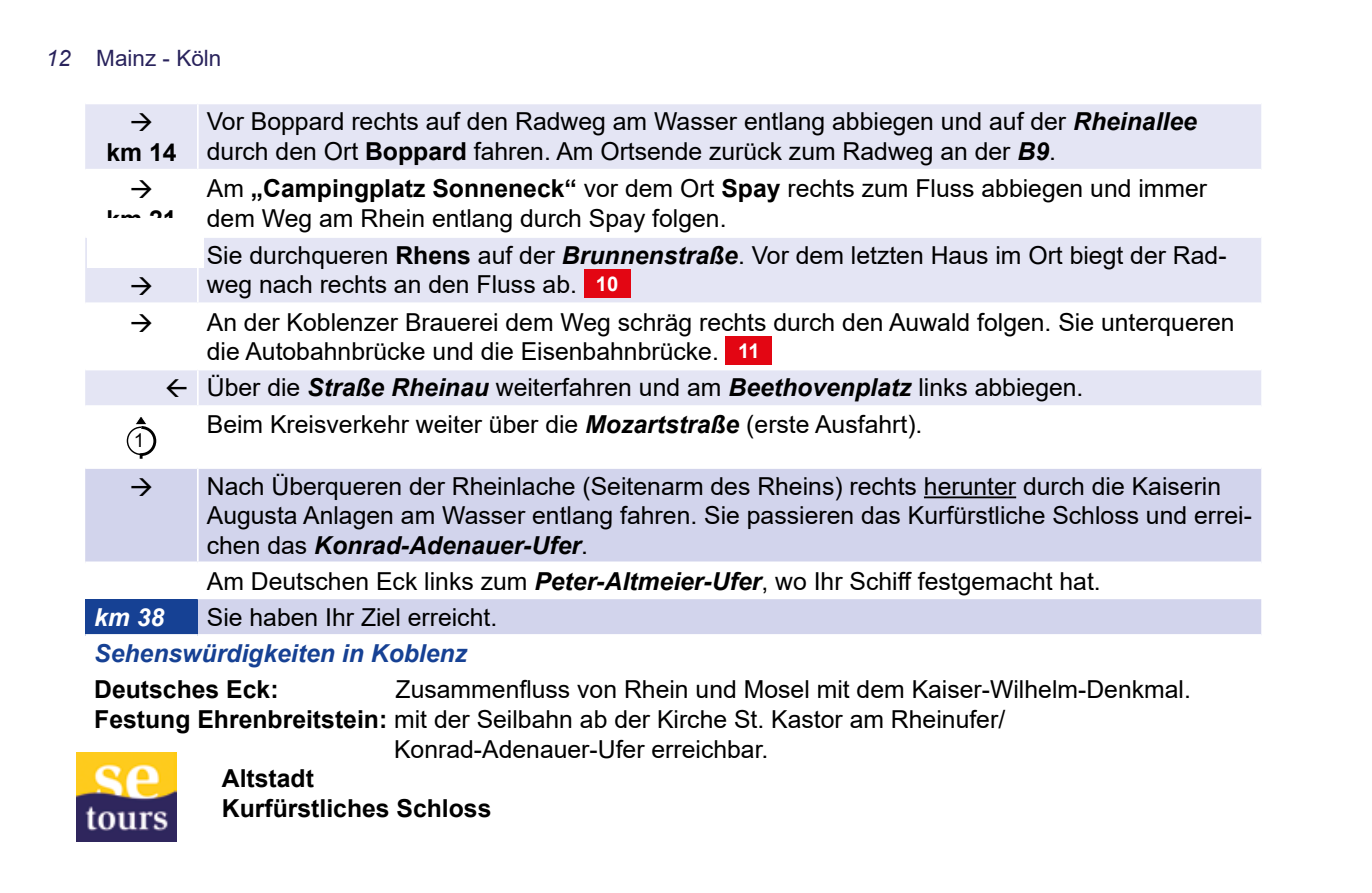
<style>
.page{position:relative;width:1372px;height:893px;background:#fff}
.page>*{position:absolute;margin:0;border:0;box-sizing:border-box;transform-origin:0 0}
.t1{font:24.75px/29.7px "Arial";color:#000}
.t2{font:700 24.75px/29.7px "Arial";color:#000}
.t3{font:italic 700 24.75px "Arial";color:#164194}
.t4{font:italic 700 24.75px "Arial";color:#fff}
.t5{font:22.5px "Arial";color:#29235c}
.t6{font:19.12px "Arial";color:#000}
.s1{font-style:italic}
.s2{font-weight:700;font-style:italic}
.s3{font-weight:700}
.s4{font-weight:700;font-size:20.25px;color:#fff}
</style>
<div class="page">
<svg style="left:85px;top:104px;width:1176px;height:301px;fill:#e4e5f4"></svg>
<svg style="left:85px;top:469px;width:1176px;height:165px;fill:#d2d4ec"></svg>
<div style="left:85px;top:599px;width:113px;height:36px;background:#164194"></div>
<hr style="left:197px;top:104px;width:2px;height:65px;background:#fff">
<hr style="left:197px;top:171px;width:2px;height:65px;background:#fff">
<hr style="left:197px;top:238px;width:2px;height:64px;background:#fff">
<hr style="left:197px;top:305px;width:2px;height:63px;background:#fff">
<hr style="left:197px;top:370px;width:2px;height:35px;background:#fff">
<hr style="left:197px;top:469px;width:2px;height:92px;background:#fff">
<hr style="left:197px;top:565px;width:2px;height:34px;background:#fff">
<hr style="left:85px;top:169px;width:113px;height:2px;background:#fff">
<hr style="left:198px;top:169px;width:1063px;height:2px;background:#fff">
<hr style="left:85px;top:236px;width:113px;height:2px;background:#fff">
<hr style="left:198px;top:236px;width:1063px;height:2px;background:#fff">
<hr style="left:85px;top:302px;width:113px;height:3px;background:#fff">
<hr style="left:198px;top:302px;width:1063px;height:3px;background:#fff">
<hr style="left:85px;top:368px;width:113px;height:2px;background:#fff">
<hr style="left:198px;top:368px;width:1063px;height:2px;background:#fff">
<hr style="left:85px;top:634px;width:113px;height:2px;background:#fff">
<svg style="left:85px;top:561px;width:113px;height:4px"></svg>
<svg style="left:198px;top:561px;width:1063px;height:4px"></svg>
<div style="left:584px;top:270px;width:46px;height:28px;background:#e30613"></div>
<div style="left:725px;top:336px;width:47px;height:29px;background:#e30613"></div>
<svg style="left:126px;top:417px;width:31px;height:42px"></svg>
<hr style="left:923px;top:496px;width:93px;height:2px;background:#000">
<img style="left:77px;top:753px;width:99px;height:89px">
<div style="left:87px;top:218px;width:117px;height:50px;background:#fff"></div>
<svg style="left:167px;top:379px;width:20px;height:18px"></svg>
<svg style="left:131px;top:113px;width:20px;height:18px"></svg>
<svg style="left:131px;top:180px;width:20px;height:18px"></svg>
<svg style="left:131px;top:276px;width:20px;height:19px"></svg>
<p class="t5" style="left:46px;top:42px;width:177px"><span class="s1">12</span> Mainz - Köln</p>
<p class="t2" style="left:106px;top:138px;width:72px">km 14</p>
<p class="t1" style="left:207px;top:106px;width:991px">Vor Boppard rechts auf den Radweg am Wasser entlang abbiegen und auf der <span class="s2">Rheinallee </span>durch den Ort <span class="s3">Boppard</span> fahren. Am Ortsende zurück zum Radweg an der <span class="s2">B9</span>.</p>
<p class="t1" style="left:207px;top:173px;width:1001px">Am <span class="s3">„Campingplatz Sonneneck“</span> vor dem Ort <span class="s3">Spay</span> rechts zum Fluss abbiegen und immer dem Weg am Rhein entlang durch Spay folgen.</p>
<p class="t1" style="left:207px;top:240px;width:1021px">Sie durchqueren <span class="s3">Rhens</span> auf der <span class="s2">Brunnenstraße</span>. Vor dem letzten Haus im Ort biegt der Rad&shy;weg nach rechts an den Fluss ab. <span class="s4">10</span></p>
<p class="t1" style="left:207px;top:307px;width:1029px;text-indent:-77px">→ An der Koblenzer Brauerei dem Weg schräg rechts durch den Auwald folgen. Sie unterqueren die Autobahnbrücke und die Eisenbahnbrücke. <span class="s4">11</span></p>
<p class="t1" style="left:207px;top:373px;width:878px">Über die <span class="s2">Straße Rheinau</span> weiterfahren und am <span class="s2">Beethovenplatz</span> links abbiegen.</p>
<p class="t6" style="left:134px;top:427px;width:12px">1</p>
<p class="t2" style="left:106px;top:204px;width:72px">km 21</p>
<p class="t1" style="left:207px;top:410px;width:717px">Beim Kreisverkehr weiter über die <span class="s2">Mozartstraße</span> (erste Ausfahrt).</p>
<p class="t1" style="left:207px;top:471px;width:1046px;text-indent:-77px">→ Nach Überqueren der Rheinlache (Seitenarm des Rheins) rechts herunter durch die Kaiserin<br>Augusta Anlagen am Wasser entlang fahren. Sie passieren das Kurfürstliche Schloss und errei&shy;chen das <span class="s2">Konrad-Adenauer-Ufer</span>.</p>
<p class="t1" style="left:207px;top:566px;width:895px">Am Deutschen Eck links zum <span class="s2">Peter-Altmeier-Ufer</span>, wo Ihr Schiff festgemacht hat.</p>
<p class="t4" style="left:94px;top:601px;width:72px">km 38</p>
<p class="t1" style="left:207px;top:602px;width:292px">Sie haben Ihr Ziel erreicht.</p>
<p class="t3" style="left:94px;top:637px;width:374px">Sehenswürdigkeiten in Koblenz</p>
<p class="t2" style="left:94px;top:675px;width:186px">Deutsches Eck:</p>
<p class="t1" style="left:395px;top:674px;width:796px">Zusammenfluss von Rhein und Mosel mit dem Kaiser-Wilhelm-Denkmal.</p>
<p class="t1" style="left:94px;top:704px;width:912px"><span class="s3">Festung Ehrenbreitstein:</span> mit der Seilbahn ab der Kirche St. Kastor am Rheinufer/</p>
<p class="t1" style="left:394px;top:734px;width:376px">Konrad-Adenauer-Ufer erreichbar.</p>
<p class="t2" style="left:222px;top:764px;width:271px">Altstadt<br>Kurfürstliches Schloss</p>
</div>
